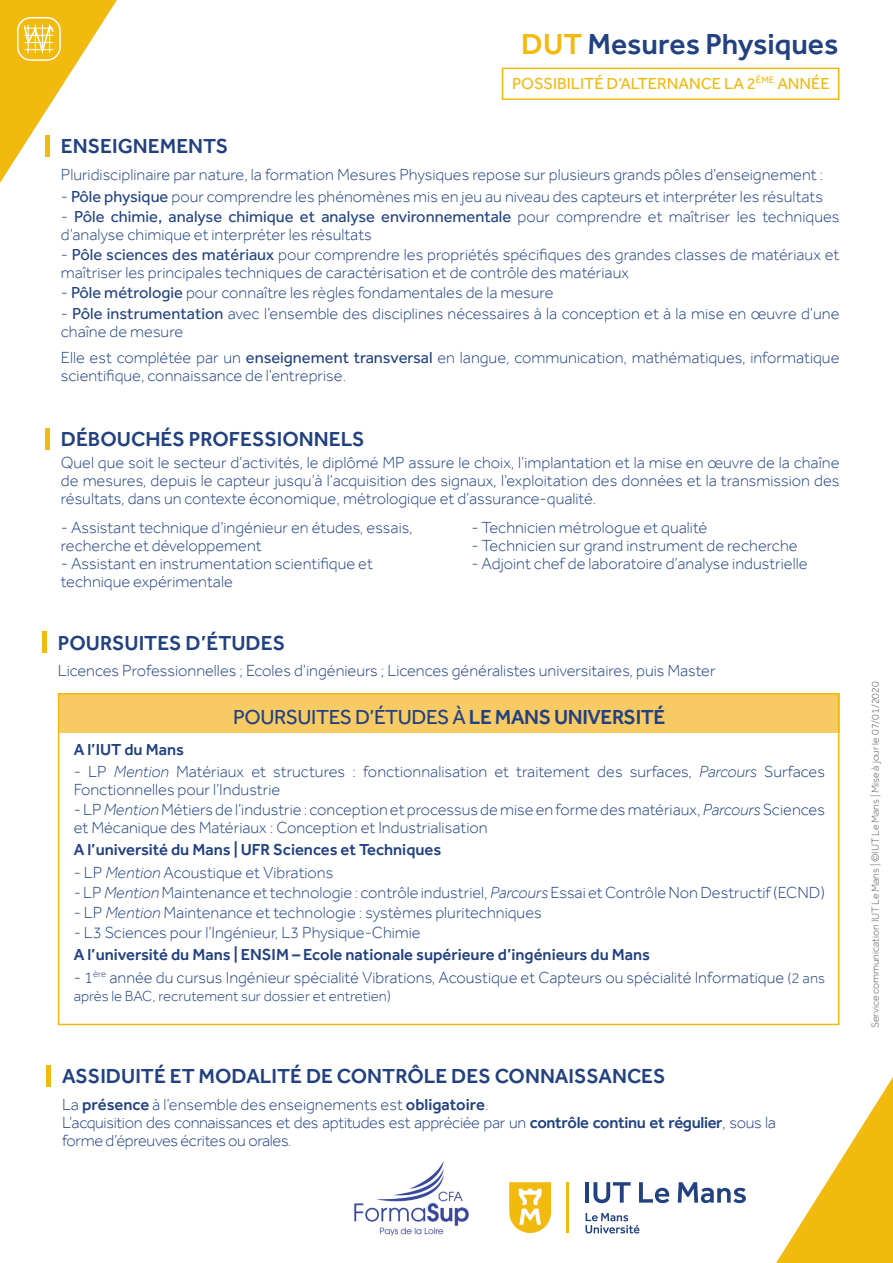
<style>
.page{position:relative;width:893px;height:1263px;background:#fff}
.page>*{position:absolute;margin:0;border:0;box-sizing:border-box;transform-origin:0 0}
.t1{font:500 30px "Effra";color:#224181}
.t2{font:500 21px "Effra";color:#224181}
.t3{font:21px "Effra";letter-spacing:-.02em;color:#224181}
.t4{font:300 16.5px/18px "Effra";color:#224282}
.t5{font:300 16.5px/18px "Effra";color:#224181}
.t6{font:500 16.5px "Effra";color:#224181}
.t7{font:300 16.5px/18px "Effra";letter-spacing:-.02em;color:#224282}
.t8{font:16.5px "Effra";color:#f2b90f}
.t9{font:300 15px "Effra";color:#224282}
.t10{font:300 10.5px "Effra";color:#57585a}
.s1{color:#f2b90f}
.s2{font-weight:400}
.s3{font-weight:500}
.s4{font-style:italic}
.s5{font-style:italic;color:#224181}
.s6{font-size:15px}
</style>
<div class="page">
<svg style="left:776px;top:1077px;width:117px;height:186px"></svg>
<svg style="left:57px;top:693px;width:783px;height:333px"></svg>
<div style="left:45px;top:428px;width:5px;height:21px;background:#f2b90f"></div>
<hr style="left:43px;top:631px;width:4px;height:22px;background:#f2b90f">
<svg style="left:0;top:0;width:117px;height:183px"></svg>
<hr style="left:47px;top:1065px;width:4px;height:21px;background:#f2b90f">
<div style="left:502px;top:68px;width:337px;height:32px;border:2px solid #f2b90f"></div>
<hr style="left:585px;top:1182px;width:4px;height:20px;background:#224181">
<svg style="left:593px;top:1182px;width:38px;height:21px"></svg>
<svg style="left:639px;top:1182px;width:30px;height:21px"></svg>
<svg style="left:678px;top:1182px;width:68px;height:21px"></svg>
<hr style="left:566px;top:1182px;width:3px;height:51px;background:#f2b90f">
<svg style="left:509px;top:1182px;width:42px;height:51px"></svg>
<svg style="left:585px;top:1213px;width:54px;height:20px"></svg>
<img style="left:354px;top:1161px;width:115px;height:75px">
<p class="t1" style="left:521px;top:26px;width:319px"><span class="s1">DUT</span> Mesures Physiques</p>
<p class="t8" style="left:512px;top:74px;width:319px">POSSIBILITÉ D’ALTERNANCE LA 2<sup>ÈME</sup> ANNÉE</p>
<p class="t2" style="left:61px;top:134px;width:169px">ENSEIGNEMENTS</p>
<p class="t4" style="left:61px;top:165px;width:764px">Pluridisciplinaire par nature, la formation Mesures Physiques repose sur plusieurs grands pôles d’enseignement :</p>
<p class="t4" style="left:61px;top:187px;width:764px">- <span class="s2">Pôle physique</span> pour comprendre les phénomènes mis en jeu au niveau des capteurs et interpréter les résultats</p>
<p class="t4" style="left:61px;top:207px;width:780px">- <span class="s2">Pôle chimie, analyse chimique et analyse environnementale</span> pour comprendre et maîtriser les techniques d’analyse chimique et interpréter les résultats</p>
<p class="t4" style="left:61px;top:246px;width:780px">- <span class="s2">Pôle sciences des matériaux</span> pour comprendre les propriétés spécifiques des grandes classes de matériaux et maîtriser les principales techniques de caractérisation et de contrôle des matériaux</p>
<p class="t4" style="left:61px;top:284px;width:494px">- <span class="s2">Pôle métrologie</span> pour connaître les règles fondamentales de la mesure</p>
<p class="t4" style="left:61px;top:304px;width:780px">- <span class="s2">Pôle instrumentation</span> avec l’ensemble des disciplines nécessaires à la conception et à la mise en œuvre d’une chaîne de mesure</p>
<p class="t4" style="left:61px;top:348px;width:780px">Elle est complétée par un <span class="s2">enseignement transversal</span> en langue, communication, mathématiques, informatique scientifique, connaissance de l’entreprise.</p>
<p class="t2" style="left:61px;top:427px;width:305px">DÉBOUCHÉS PROFESSIONNELS</p>
<p class="t4" style="left:61px;top:454px;width:780px;text-align:justify">Quel que soit le secteur d’activités, le diplômé MP assure le choix, l’implantation et la mise en œuvre de la chaîne de mesures, depuis le capteur jusqu’à l’acquisition des signaux, l’exploitation des données et la transmission des résultats, dans un contexte économique, métrologique et d’assurance-qualité.</p>
<p class="t4" style="left:61px;top:519px;width:353px">- Assistant technique d’ingénieur en études, essais, recherche et développement</p>
<p class="t4" style="left:61px;top:555px;width:314px">- Assistant en instrumentation scientifique et technique expérimentale</p>
<p class="t4" style="left:471px;top:519px;width:237px">- Technicien métrologue et qualité</p>
<p class="t4" style="left:471px;top:537px;width:328px">- Technicien sur grand instrument de recherche</p>
<p class="t4" style="left:471px;top:555px;width:338px">- Adjoint chef de laboratoire d’analyse industrielle</p>
<p class="t2" style="left:58px;top:630px;width:229px">POURSUITES D’ÉTUDES</p>
<p class="t4" style="left:58px;top:661px;width:659px">Licences Professionnelles ; Ecoles d’ingénieurs ; Licences généralistes universitaires, puis Master</p>
<p class="t3" style="left:233px;top:705px;width:434px">POURSUITES D’ÉTUDES À <span class="s3">LE MANS UNIVERSITÉ</span></p>
<p class="t6" style="left:74px;top:739px;width:112px">A l’IUT du Mans</p>
<p class="t5" style="left:74px;top:762px;width:753px">- LP <span class="s4">Mention</span> Matériaux et structures : fonctionnalisation et traitement des surfaces, <span class="s4">Parcours</span> Surfaces<br>Fonctionnelles pour l’Industrie</p>
<p class="t5" style="left:74px;top:800px;width:753px">- LP <span class="s4">Mention</span> Métiers de l’industrie : conception et processus de mise en forme des matériaux, <span class="s4">Parcours</span> Sciences et Mécanique des Matériaux : Conception et Industrialisation</p>
<p class="t6" style="left:74px;top:840px;width:369px">A l’université du Mans | UFR Sciences et Techniques</p>
<p class="t4" style="left:74px;top:863px;width:261px">- LP <span class="s5">Mention</span> Acoustique et Vibrations</p>
<p class="t4" style="left:74px;top:883px;width:753px">- LP <span class="s5">Mention</span> Maintenance et technologie : contrôle industriel, <span class="s5">Parcours</span> Essai et Contrôle Non Destructif (ECND)</p>
<p class="t4" style="left:74px;top:903px;width:469px">- LP <span class="s5">Mention</span> Maintenance et technologie : systèmes pluritechniques</p>
<p class="t4" style="left:74px;top:923px;width:348px">- L3 Sciences pour l’Ingénieur, L3 Physique-Chimie</p>
<p class="t6" style="left:74px;top:945px;width:578px">A l’université du Mans | ENSIM – Ecole nationale supérieure d’ingénieurs du Mans</p>
<p class="t4" style="left:74px;top:968px;width:753px">- 1<sup>ère</sup> année du cursus Ingénieur spécialité Vibrations, Acoustique et Capteurs ou spécialité Informatique <span class="s6">(2 ans</span></p>
<p class="t9" style="left:74px;top:986px;width:319px">après le BAC, recrutement sur dossier et entretien)</p>
<p class="t2" style="left:62px;top:1063px;width:605px">ASSIDUITÉ ET MODALITÉ DE CONTRÔLE DES CONNAISSANCES</p>
<p class="t4" style="left:62px;top:1095px;width:428px">La <span class="s3">présence</span> à l’ensemble des enseignements est <span class="s3">obligatoire</span>.</p>
<p class="t7" style="left:62px;top:1113px;width:715px">L’acquisition des connaissances et des aptitudes est appréciée par un <span class="s3">contrôle continu et régulier</span>, sous la forme d’épreuves écrites ou orales.</p>
<p class="t10" style="left:869px;top:1028px;width:348px;rotate:-90deg">Service communication IUT Le Mans | ©IUT Le Mans | Mise à jour le 07/01/2020</p>
</div>
